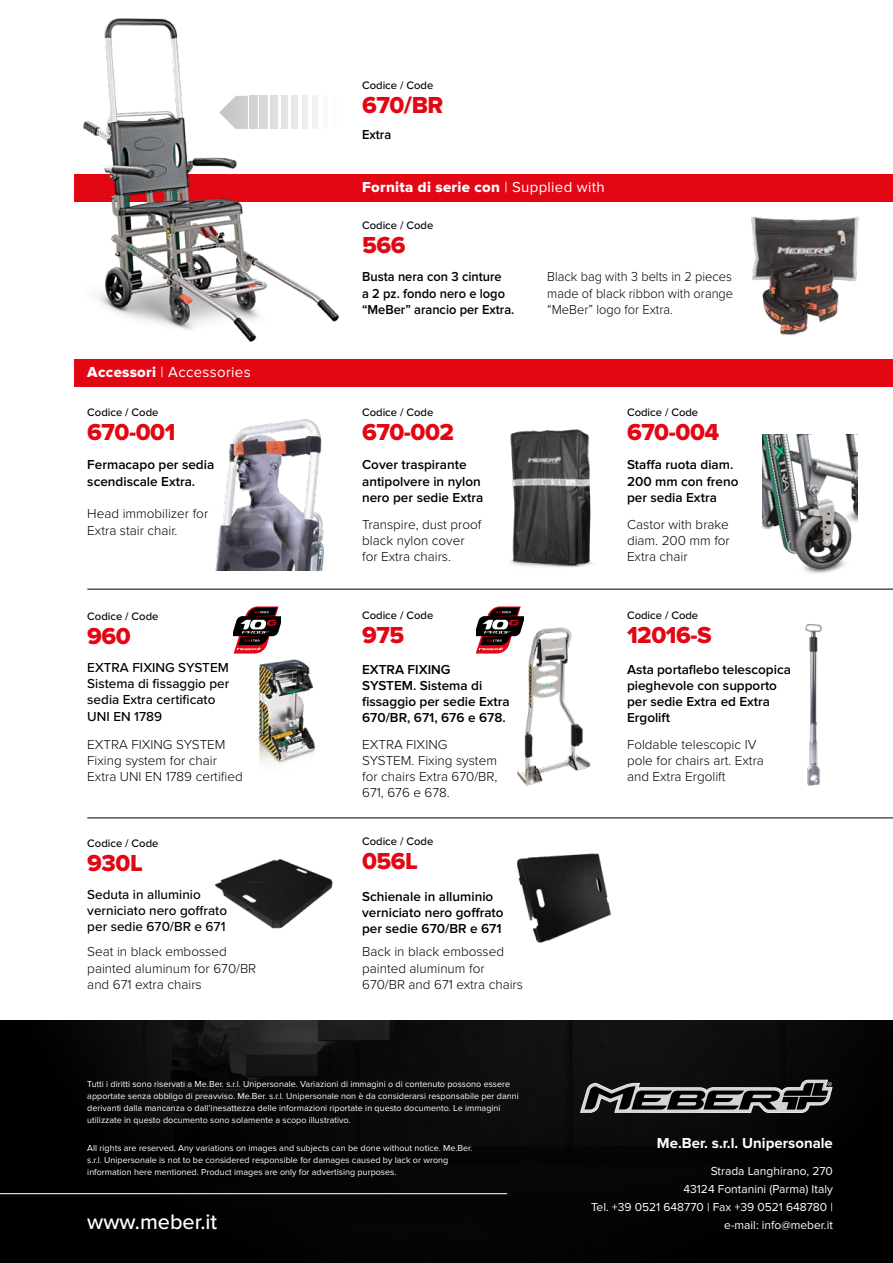
<style>
.page{position:relative;width:893px;height:1263px;background:#fff}
.page>*{position:absolute;margin:0;border:0;box-sizing:border-box;transform-origin:0 0}
.t1{font:24px "Proxima Nova Extrabld";letter-spacing:-.02em;color:#e30613}
.t2{font:500 21.75px "Proxima Nova";color:#fff}
.t3{font:15px "Proxima Nova Extrabld";letter-spacing:.02em;color:#fff}
.t4{font:700 15px "Proxima Nova";color:#fff}
.t5{font:15px "Proxima Nova";letter-spacing:.02em;color:#fff}
.t6{font:300 13.5px/16.2px "Proxima Nova";color:#000}
.t7{font:600 13.5px/16.2px "Proxima Nova";color:#000}
.t8{font:500 13.5px/16.2px "Proxima Nova";color:#000}
.t9{font:300 13.5px/16.2px "Proxima Nova";color:#000;text-align:justify;scale:.95 1}
.t10{font:600 13.5px/16.2px "Proxima Nova";color:#000;scale:.95 1}
.t11{font:12px/18px "Proxima Nova";color:#fff;text-align:right}
.t12{font:500 11.25px "Proxima Nova";color:#000}
.t13{font:9px/12px "Proxima Nova";color:#fff}
.s1{font-family:"Proxima Nova"}
.s2{font-family:"Proxima Nova Extrabld"}
</style>
<div class="page">
<img style="left:0;top:1020px;width:893px;height:243px">
<hr style="left:0;top:1193px;width:507px;height:1px;background:#fff">
<hr style="left:87px;top:589px;width:806px;height:1px;background:#000">
<div style="left:74px;top:174px;width:819px;height:28px;background:#e30613"></div>
<div style="left:74px;top:359px;width:819px;height:27px;background:#e30613"></div>
<img style="left:215px;top:419px;width:109px;height:151px">
<svg style="left:580px;top:1080px;width:252px;height:32px"></svg>
<img style="left:751px;top:216px;width:108px;height:119px">
<img style="left:83px;top:18px;width:257px;height:324px">
<img style="left:763px;top:434px;width:94px;height:140px">
<img style="left:510px;top:429px;width:83px;height:138px">
<img style="left:257px;top:659px;width:59px;height:105px">
<img style="left:805px;top:624px;width:17px;height:162px">
<svg style="left:476px;top:606px;width:45px;height:47px"></svg>
<svg style="left:234px;top:606px;width:47px;height:47px"></svg>
<div style="left:281px;top:96px;width:7px;height:33px;background:#e2e3e4"></div>
<div style="left:270px;top:96px;width:8px;height:33px;background:#dddede"></div>
<div style="left:249px;top:96px;width:9px;height:33px;background:#d2d4d5"></div>
<div style="left:291px;top:96px;width:7px;height:33px;background:#e8e8e9"></div>
<div style="left:260px;top:96px;width:8px;height:33px;background:#d7d8d9"></div>
<hr style="left:333px;top:96px;width:4px;height:33px;background:#fcfcfc">
<svg style="left:219px;top:96px;width:29px;height:33px"></svg>
<div style="left:312px;top:96px;width:5px;height:33px;background:#f2f2f2"></div>
<div style="left:302px;top:96px;width:6px;height:33px;background:#ededed"></div>
<hr style="left:323px;top:96px;width:4px;height:33px;background:#f7f7f7">
<img style="left:517px;top:853px;width:95px;height:90px">
<img style="left:214px;top:859px;width:119px;height:70px">
<hr style="left:87px;top:817px;width:806px;height:1px;background:#000">
<img style="left:486px;top:610px;width:105px;height:176px">
<p class="t12" style="left:362px;top:79px;width:73px">Codice / Code</p>
<h1 class="t1" style="left:362px;top:91px;width:83px">670/BR</h1>
<h3 class="t10" style="left:362px;top:127px;width:32px">Extra</h3>
<h3 class="t3" style="left:362px;top:179px;width:244px">Fornita di serie con <span class="s1">| Supplied with</span></h3>
<p class="t12" style="left:362px;top:219px;width:73px">Codice / Code</p>
<h1 class="t1" style="left:362px;top:231px;width:45px">566</h1>
<h3 class="t5" style="left:87px;top:363px;width:165px"><span class="s2">Accessori</span> | Accessories</h3>
<h3 class="t10" style="left:362px;top:269px;width:162px">Busta nera con 3 cinture<br>a 2 pz. fondo nero e logo “MeBer” arancio per Extra.</h3>
<p class="t12" style="left:87px;top:406px;width:73px">Codice / Code</p>
<h1 class="t1" style="left:87px;top:418px;width:90px">670-001</h1>
<h3 class="t7" style="left:87px;top:457px;width:128px">Fermacapo per sedia scendiscale Extra.</h3>
<h3 class="t7" style="left:362px;top:457px;width:123px">Cover traspirante antipolvere in nylon nero per sedie Extra</h3>
<p class="t12" style="left:362px;top:406px;width:73px">Codice / Code</p>
<h1 class="t1" style="left:362px;top:418px;width:94px">670-002</h1>
<h3 class="t6" style="left:87px;top:505px;width:122px">Head immobilizer for<br>Extra stair chair.</h3>
<p class="t12" style="left:87px;top:610px;width:73px">Codice / Code</p>
<h1 class="t1" style="left:87px;top:622px;width:45px">960</h1>
<h3 class="t8" style="left:87px;top:660px;width:144px">EXTRA FIXING SYSTEM<br>Sistema di fissaggio per sedia Extra certificato<br>UNI EN 1789</h3>
<h3 class="t6" style="left:87px;top:735px;width:157px">EXTRA FIXING SYSTEM<br>Fixing system for chair<br>Extra UNI EN 1789 certified</h3>
<p class="t12" style="left:87px;top:837px;width:73px">Codice / Code</p>
<h1 class="t1" style="left:87px;top:849px;width:57px">930L</h1>
<h3 class="t8" style="left:87px;top:886px;width:141px">Seduta in alluminio verniciato nero goffrato per sedie 670/BR e 671</h3>
<h3 class="t6" style="left:87px;top:943px;width:171px">Seat in black embossed painted aluminum for 670/BR and 671 extra chairs</h3>
<h3 class="t6" style="left:362px;top:515px;width:121px">Transpire, dust proof black nylon cover for Extra chairs.</h3>
<p class="t12" style="left:362px;top:608px;width:73px">Codice / Code</p>
<h1 class="t1" style="left:362px;top:621px;width:44px">975</h1>
<h3 class="t7" style="left:362px;top:661px;width:149px">EXTRA FIXING<br>SYSTEM. Sistema di fissaggio per sedie Extra<br>670/BR, 671, 676 e 678.</h3>
<h3 class="t6" style="left:362px;top:735px;width:137px">EXTRA FIXING<br>SYSTEM. Fixing system for chairs Extra 670/BR,<br>671, 676 e 678.</h3>
<p class="t12" style="left:362px;top:835px;width:73px">Codice / Code</p>
<h1 class="t1" style="left:362px;top:848px;width:57px">056L</h1>
<h3 class="t7" style="left:362px;top:888px;width:143px">Schienale in alluminio verniciato nero goffrato per sedie 670/BR e 671</h3>
<h3 class="t6" style="left:362px;top:943px;width:162px">Back in black embossed painted aluminum for<br>670/BR and 671 extra chairs</h3>
<h3 class="t9" style="left:547px;top:268px;width:197px">Black bag with 3 belts in 2 pieces made of black ribbon with orange “MeBer” logo for Extra.</h3>
<p class="t12" style="left:627px;top:406px;width:73px">Codice / Code</p>
<h1 class="t1" style="left:627px;top:418px;width:94px">670-004</h1>
<h3 class="t7" style="left:627px;top:457px;width:113px">Staffa ruota diam.<br>200 mm con freno per sedia Extra</h3>
<h3 class="t6" style="left:627px;top:515px;width:104px;text-align:justify">Castor with brake diam. 200 mm for Extra chair</h3>
<p class="t12" style="left:627px;top:608px;width:73px">Codice / Code</p>
<h1 class="t1" style="left:627px;top:621px;width:86px">12016-S</h1>
<h3 class="t7" style="left:627px;top:661px;width:165px">Asta portaflebo telescopica pieghevole con supporto per sedie Extra ed Extra<br>Ergolift</h3>
<h3 class="t6" style="left:627px;top:735px;width:138px">Foldable telescopic IV pole for chairs art. Extra and Extra Ergolift</h3>
<p class="t13" style="left:87px;top:1078px;width:433px">Tutti i diritti sono riservati a Me.Ber. s.r.l. Unipersonale. Variazioni di immagini o di contenuto possono essere apportate senza obbligo di preavviso. Me.Ber. s.r.l. Unipersonale non è da considerarsi responsabile per danni derivanti dalla mancanza o dall’inesattezza delle informazioni riportate in questo documento. Le immagini utilizzate in questo documento sono solamente a scopo illustrativo.</p>
<p class="t13" style="left:87px;top:1141px;width:387px">All rights are reserved. Any variations on images and subjects can be done without notice. Me.Ber. s.r.l. Unipersonale is not to be considered responsible for damages caused by lack or wrong information here mentioned. Product images are only for advertising purposes.</p>
<h2 class="t2" style="left:87px;top:1208px;width:131px">www.meber.it</h2>
<h3 class="t4" style="left:657px;top:1134px;width:177px">Me.Ber. s.r.l. Unipersonale</h3>
<h3 class="t11" style="left:591px;top:1162px;width:243px">Strada Langhirano, 270<br>43124 Fontanini (Parma) Italy<br>Tel. +39 0521 648770 | Fax +39 0521 648780 | e-mail: info@meber.it</h3>
</div>
